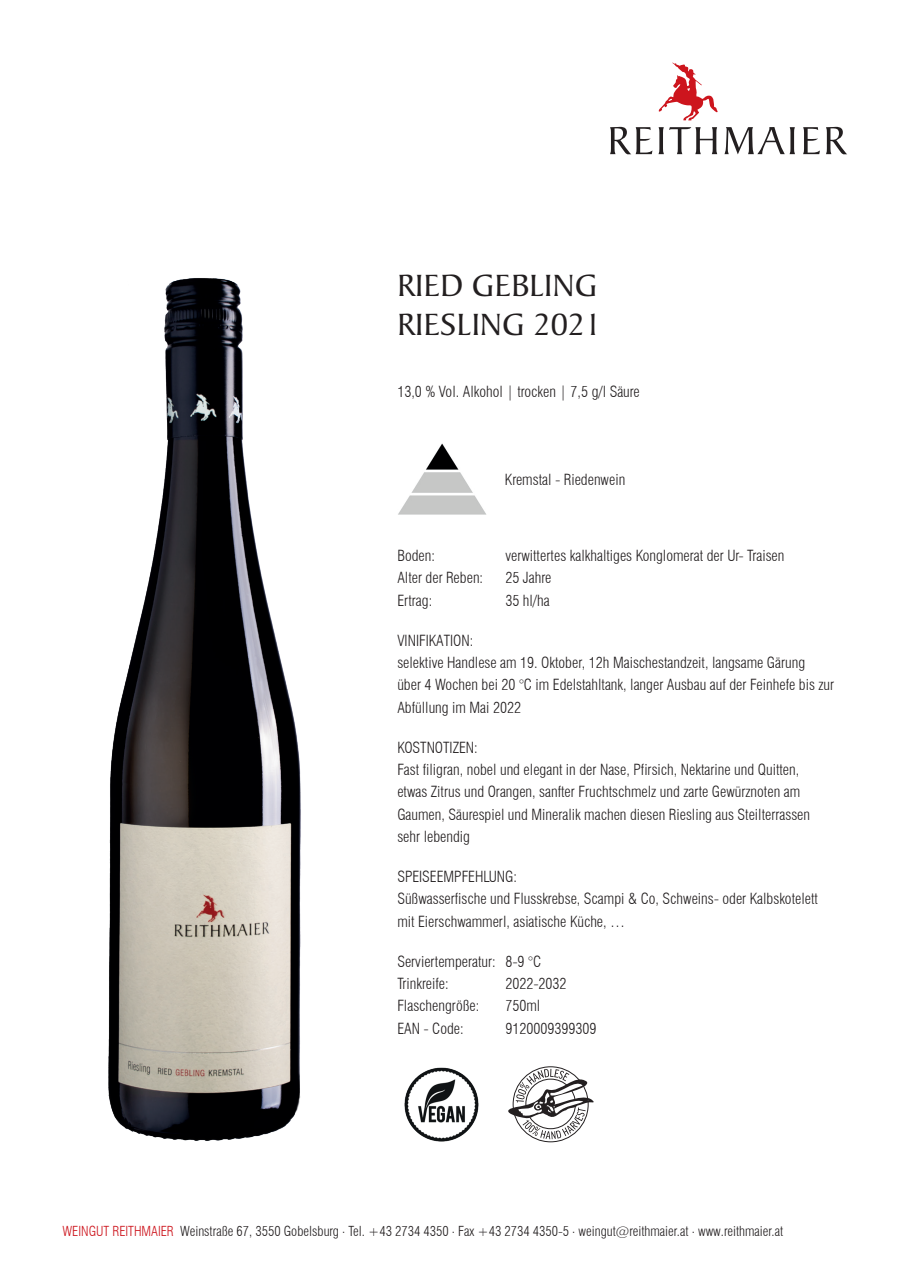
<style>
.page{position:relative;width:910px;height:1280px;background:#fff}
.page>*{position:absolute;margin:0;border:0;box-sizing:border-box;transform-origin:0 0}
.t1{font:33px/39.6px "Baker Signet BT";letter-spacing:.01em;color:#231f20}
.t2{font:300 condensed 15px/22.2px "Swiss 721 BT";color:#231f20}
.t3{font:300 condensed 13.5px "Swiss 721 BT";color:#231f20}
.s1{color:#cd151d}
</style>
<div class="page">
<svg style="left:610px;top:127px;width:237px;height:27px"></svg>
<svg style="left:658px;top:63px;width:60px;height:57px"></svg>
<img style="left:398px;top:443px;width:88px;height:72px">
<img style="left:404px;top:1067px;width:75px;height:75px">
<svg style="left:508px;top:1069px;width:86px;height:70px"></svg>
<img style="left:108px;top:278px;width:193px;height:863px">
<h1 class="t1" style="left:398px;top:264px;width:206px">RIED GEBLING<br>RIESLING 2021</h1>
<p class="t2" style="left:397px;top:381px;width:244px">13,0 % Vol. Alkohol | trocken | 7,5 g/l Säure</p>
<p class="t2" style="left:505px;top:468px;width:122px">Kremstal - Riedenwein</p>
<p class="t2" style="left:397px;top:545px;width:39px">Boden:</p>
<p class="t2" style="left:505px;top:545px;width:281px">verwittertes kalkhaltiges Konglomerat der Ur- Traisen</p>
<p class="t2" style="left:397px;top:567px;width:87px">Alter der Reben:</p>
<p class="t2" style="left:505px;top:567px;width:47px">25 Jahre</p>
<p class="t2" style="left:397px;top:589px;width:36px">Ertrag:</p>
<p class="t2" style="left:505px;top:589px;width:46px">35 hl/ha</p>
<p class="t2" style="left:397px;top:629px;width:438px">VINIFIKATION:<br>selektive Handlese am 19. Oktober, 12h Maischestandzeit, langsame Gärung<br>über 4 Wochen bei 20 °C im Edelstahltank, langer Ausbau auf der Feinhefe bis zur Abfüllung im Mai 2022</p>
<p class="t2" style="left:397px;top:736px;width:414px">KOSTNOTIZEN:<br>Fast filigran, nobel und elegant in der Nase, Pfirsich, Nektarine und Quitten, etwas Zitrus und Orangen, sanfter Fruchtschmelz und zarte Gewürznoten am Gaumen, Säurespiel und Mineralik machen diesen Riesling aus Steilterrassen sehr lebendig</p>
<p class="t2" style="left:397px;top:866px;width:422px">SPEISEEMPFEHLUNG:<br>Süßwasserfische und Flusskrebse, Scampi &amp; Co, Schweins- oder Kalbskotelett mit Eierschwammerl, asiatische Küche, …</p>
<p class="t2" style="left:397px;top:950px;width:145px">Serviertemperatur: 8-9 °C<br>Trinkreife:</p>
<p class="t2" style="left:505px;top:973px;width:63px">2022-2032</p>
<p class="t2" style="left:397px;top:995px;width:83px">Flaschengröße:</p>
<p class="t2" style="left:505px;top:995px;width:36px">750ml</p>
<p class="t2" style="left:397px;top:1017px;width:68px">EAN - Code:</p>
<p class="t2" style="left:505px;top:1017px;width:93px">9120009399309</p>
<p class="t3" style="left:63px;top:1223px;width:722px"><span class="s1">WEINGUT REITHMAIER</span> Weinstraße 67, 3550 Gobelsburg . Tel. +43 2734 4350 . Fax +43 2734 4350-5 . weingut@reithmaier.at . www.reithmaier.at</p>
</div>
